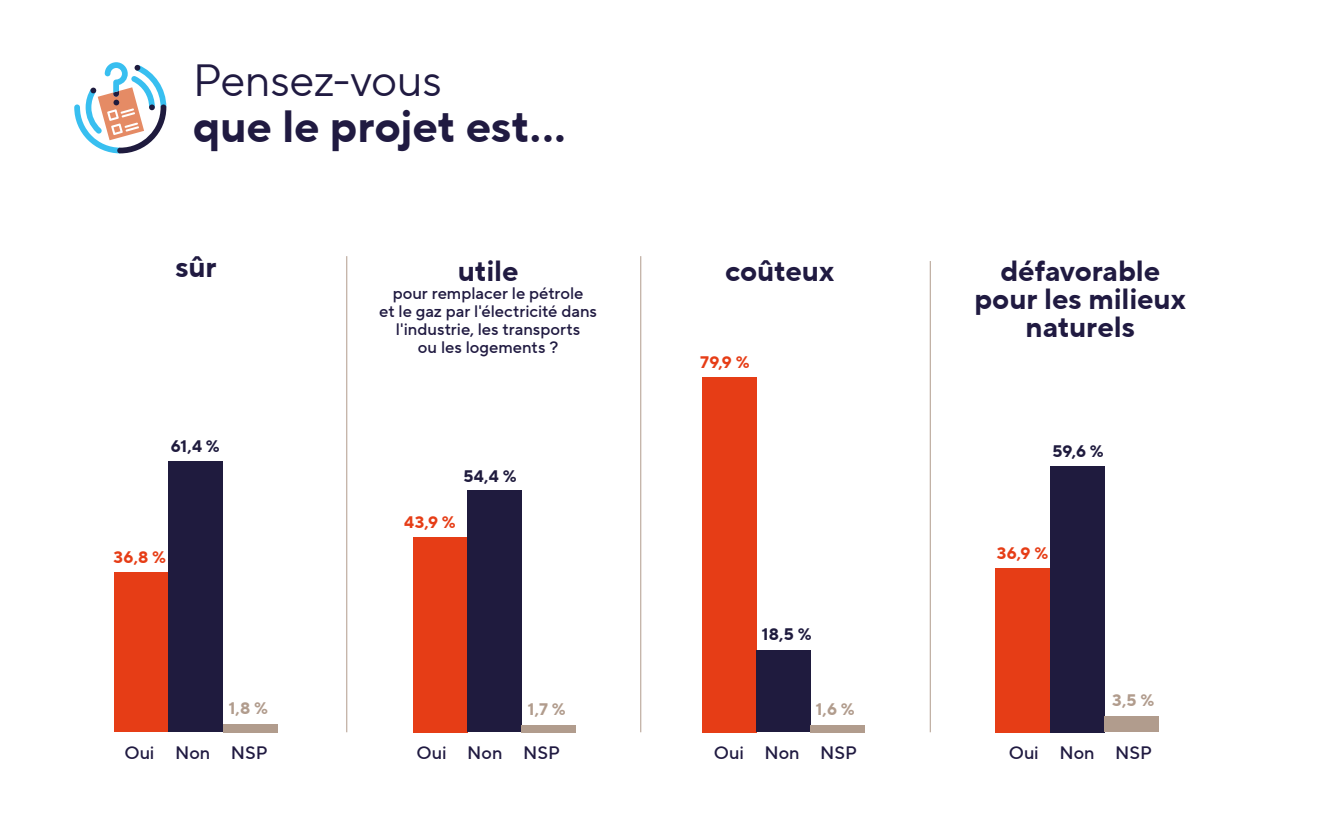
<style>
.page{position:relative;width:1320px;height:825px;background:#fff}
.page>*{position:absolute;margin:0;border:0;box-sizing:border-box;transform-origin:0 0}
.t1{font:700 45px "TT Norms Pro";letter-spacing:-.005em;color:#201a41}
.t2{font:45px "TT Norms Pro";letter-spacing:-.01em;color:#201a41}
.t3{font:700 29.1px/27.8px "TT Norms Pro";letter-spacing:-.005em;color:#201a41;text-align:center}
.t4{font:500 18px "TT Norms Pro";color:#201a41}
.t5{font:500 16.65px/18px "TT Norms Pro";color:#201a41;text-align:center}
.t6{font:700 16.65px "TT Norms Pro";letter-spacing:.015em;color:#e63d16}
.t7{font:700 16.65px "TT Norms Pro";letter-spacing:.005em;color:#1f1b3e}
.t8{font:700 16.65px "TT Norms Pro";color:#b19c8d}
</style>
<div class="page">
<svg style="left:74px;top:62px;width:92px;height:91px"></svg>
<div style="left:115px;top:572px;width:54px;height:160px;background:#e63d16"></div>
<div style="left:169px;top:461px;width:54px;height:271px;background:#1f1b3e"></div>
<div style="left:223px;top:724px;width:54px;height:8px;background:#b19c8d"></div>
<div style="left:413px;top:537px;width:54px;height:195px;background:#e63d16"></div>
<div style="left:467px;top:491px;width:55px;height:241px;background:#1f1b3e"></div>
<div style="left:522px;top:725px;width:54px;height:7px;background:#b19c8d"></div>
<div style="left:702px;top:377px;width:54px;height:355px;background:#e63d16"></div>
<div style="left:756px;top:650px;width:55px;height:82px;background:#1f1b3e"></div>
<div style="left:811px;top:725px;width:54px;height:7px;background:#b19c8d"></div>
<div style="left:996px;top:568px;width:54px;height:164px;background:#e63d16"></div>
<div style="left:1050px;top:466px;width:54px;height:266px;background:#1f1b3e"></div>
<div style="left:1104px;top:717px;width:54px;height:15px;background:#b19c8d"></div>
<hr style="left:346px;top:256px;width:1px;height:476px;background:#b19c8d">
<hr style="left:640px;top:256px;width:1px;height:476px;background:#b19c8d">
<hr style="left:930px;top:261px;width:1px;height:471px;background:#b19c8d">
<h1 class="t2" style="left:193px;top:48px;width:251px">Pensez-vous</h1>
<h1 class="t1" style="left:193px;top:93px;width:375px">que le projet est…</h1>
<h2 class="t3" style="left:175px;top:253px;width:43px">sûr</h2>
<h2 class="t3" style="left:458px;top:257px;width:62px">utile</h2>
<h2 class="t3" style="left:725px;top:257px;width:111px">coûteux</h2>
<p class="t5" style="left:379px;top:285px;width:219px">pour remplacer le pétrole<br>et le gaz par l'électricité dans l'industrie, les transports<br>ou les logements ?</p>
<p class="t6" style="left:700px;top:349px;width:51px">79,9 %</p>
<p class="t7" style="left:171px;top:434px;width:51px">61,4 %</p>
<p class="t6" style="left:114px;top:545px;width:54px">36,8 %</p>
<p class="t7" style="left:463px;top:463px;width:55px">54,4 %</p>
<p class="t6" style="left:404px;top:510px;width:53px">43,9 %</p>
<p class="t8" style="left:229px;top:696px;width:41px">1,8 %</p>
<p class="t8" style="left:528px;top:697px;width:39px">1,7 %</p>
<p class="t7" style="left:762px;top:622px;width:51px">18,5 %</p>
<p class="t8" style="left:816px;top:697px;width:41px">1,6 %</p>
<h2 class="t3" style="left:974px;top:257px;width:213px">défavorable pour les milieux naturels</h2>
<p class="t7" style="left:1053px;top:439px;width:53px">59,6 %</p>
<p class="t6" style="left:997px;top:541px;width:53px">36,9 %</p>
<p class="t8" style="left:1112px;top:688px;width:44px">3,5 %</p>
<p class="t4" style="left:124px;top:739px;width:145px">Oui Non NSP</p>
<p class="t4" style="left:416px;top:739px;width:145px">Oui Non NSP</p>
<p class="t4" style="left:714px;top:739px;width:145px">Oui Non NSP</p>
<p class="t4" style="left:1009px;top:739px;width:145px">Oui Non NSP</p>
</div>
